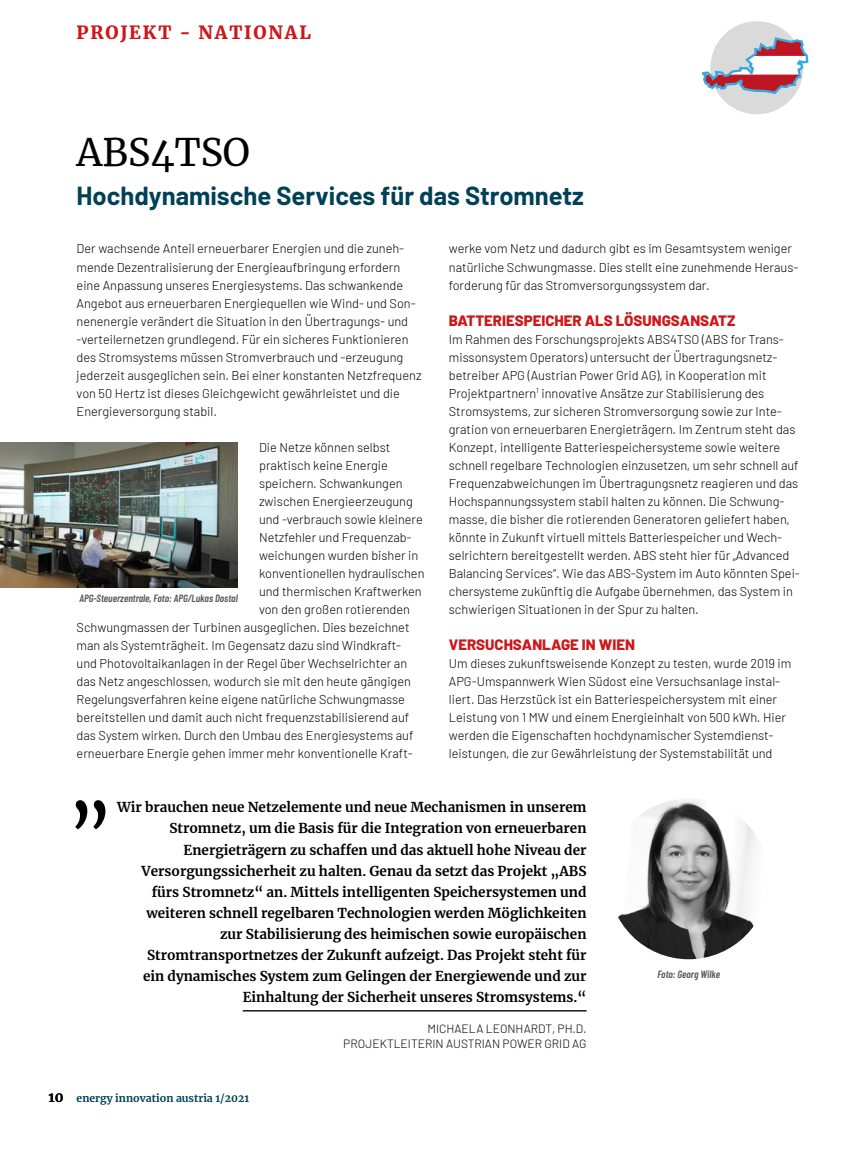
<style>
.page{position:relative;width:851px;height:1149px;background:#fff}
.page>*{position:absolute;margin:0;border:0;box-sizing:border-box;transform-origin:0 0}
.Zitat_klein{font:700 64.95px "Merriweather";color:#000}
.H1_Headline_schwarz{font:37.5px "Merriweather";color:#000}
.Subhead_blau{font:700 25.5px "Barlow";color:#004158}
.Kapitel_links{font:900 18px "Merriweather";letter-spacing:.1em;color:#cd1719}
.Zwischentitel_ROT{font:800 15px "Barlow";color:#cd1719}
.Zitat_klein-2{font:700 13.5px/21px "Merriweather";color:#000;text-align:right}
.Fliesstext_schwarz{font:300 12.75px/18px "Barlow";color:#000}
.Zitat_Name{font:300 12px/15px "Barlow";color:#000;text-align:right}
.Bildtext_rechts{font:italic 600 10.5px "Barlow Condensed";color:#575756}
.t1{font:700 10.5px "Merriweather";color:#004158}
.Bildtext_links{font:italic 600 10.5px "Barlow Condensed";color:#575756}
.s1{font-size:13.5px;color:#000}
</style>
<div class="page">
<img style="left:0;top:442px;width:238px;height:145px">
<hr style="left:243px;top:1009px;width:343px;height:2px;background:#000">
<img style="left:608px;top:798px;width:160px;height:160px;border-radius:80px">
<div style="left:710px;top:21px;width:93px;height:93px;background:#dadada;border-radius:50%"></div>
<svg style="left:702px;top:36px;width:106px;height:59px"></svg>
<p class="Kapitel_links" style="left:77px;top:20px;width:236px">PROJEKT - NATIONAL</p>
<p class="H1_Headline_schwarz" style="left:77px;top:126px;width:175px">ABS4TSO</p>
<p class="Subhead_blau" style="left:77px;top:177px;width:508px">Hochdynamische Services für das Stromnetz</p>
<p class="Fliesstext_schwarz" style="left:77px;top:239px;width:346px">Der wachsende Anteil erneuerbarer Energien und die zuneh&shy;mende Dezentralisierung der Energieaufbringung erfordern eine Anpassung unseres Energiesystems. Das schwankende Angebot aus erneuerbaren Energiequellen wie Wind- und Son&shy;nenenergie verändert die Situation in den Übertragungs- und -verteilernetzen grundlegend. Für ein sicheres Funktionieren des Stromsystems müssen Stromverbrauch und -erzeugung jederzeit ausgeglichen sein. Bei einer konstanten Netzfrequenz von 50 Hertz ist dieses Gleichgewicht gewährleistet und die Energieversorgung stabil.</p>
<p class="Fliesstext_schwarz" style="left:259px;top:437px;width:133px">Die Netze können selbst</p>
<p class="Fliesstext_schwarz" style="left:259px;top:455px;width:130px">praktisch keine Energie</p>
<p class="Fliesstext_schwarz" style="left:259px;top:473px;width:145px">speichern. Schwankungen</p>
<p class="Fliesstext_schwarz" style="left:259px;top:491px;width:155px">zwischen Energieerzeugung</p>
<p class="Fliesstext_schwarz" style="left:259px;top:509px;width:165px">und -verbrauch sowie kleinere</p>
<p class="Fliesstext_schwarz" style="left:259px;top:527px;width:154px">Netzfehler und Frequenzab-</p>
<p class="Fliesstext_schwarz" style="left:259px;top:545px;width:161px">weichungen wurden bisher in</p>
<p class="Fliesstext_schwarz" style="left:259px;top:563px;width:167px">konventionellen hydraulischen</p>
<p class="Fliesstext_schwarz" style="left:259px;top:581px;width:164px">und thermischen Kraftwerken</p>
<p class="Fliesstext_schwarz" style="left:259px;top:599px;width:152px">von den großen rotierenden</p>
<p class="Fliesstext_schwarz" style="left:77px;top:617px;width:334px">Schwungmassen der Turbinen ausgeglichen. Dies bezeichnet</p>
<p class="Fliesstext_schwarz" style="left:77px;top:635px;width:326px">man als Systemträgheit. Im Gegensatz dazu sind Windkraft-</p>
<p class="Fliesstext_schwarz" style="left:77px;top:653px;width:332px">und Photovoltaikanlagen in der Regel über Wechselrichter an</p>
<p class="Fliesstext_schwarz" style="left:77px;top:671px;width:336px">das Netz angeschlossen, wodurch sie mit den heute gängigen</p>
<p class="Fliesstext_schwarz" style="left:77px;top:689px;width:330px">Regelungsverfahren keine eigene natürliche Schwungmasse</p>
<p class="Fliesstext_schwarz" style="left:77px;top:707px;width:334px">bereitstellen und damit auch nicht frequenzstabilisierend auf</p>
<p class="Fliesstext_schwarz" style="left:77px;top:725px;width:338px">das System wirken. Durch den Umbau des Energiesystems auf</p>
<p class="Fliesstext_schwarz" style="left:77px;top:743px;width:337px">erneuerbare Energie gehen immer mehr konventionelle Kraft-</p>
<p class="Bildtext_rechts" style="left:79px;top:590px;width:160px">APG-Steuerzentrale, Foto: APG/Lukas Dostal</p>
<p class="Fliesstext_schwarz" style="left:449px;top:239px;width:351px">werke vom Netz und dadurch gibt es im Gesamtsystem weniger natürliche Schwungmasse. Dies stellt eine zunehmende Heraus&shy;forderung für das Stromversorgungssystem dar.</p>
<p class="Zwischentitel_ROT" style="left:449px;top:309px;width:288px">BATTERIESPEICHER ALS LÖSUNGSANSATZ</p>
<p class="Fliesstext_schwarz" style="left:449px;top:329px;width:352px">Im Rahmen des Forschungsprojekts ABS4TSO (ABS for Trans&shy;missonsystem Operators) untersucht der Übertragungsnetz&shy;betreiber APG (Austrian Power Grid AG), in Kooperation mit Projektpartnern<sup>1</sup> innovative Ansätze zur Stabilisierung des Stromsystems, zur sicheren Stromversorgung sowie zur Inte&shy;gration von erneuerbaren Energieträgern. Im Zentrum steht das Konzept, intelligente Batteriespeichersysteme sowie weitere schnell regelbare Technologien einzusetzen, um sehr schnell auf Frequenzabweichungen im Übertragungsnetz reagieren und das Hochspannungssystem stabil halten zu können. Die Schwung&shy;masse, die bisher die rotierenden Generatoren geliefert haben, könnte in Zukunft virtuell mittels Batteriespeicher und Wech&shy;selrichtern bereitgestellt werden. ABS steht hier für „Advanced Balancing Services“. Wie das ABS-System im Auto könnten Spei&shy;chersysteme zukünftig die Aufgabe übernehmen, das System in schwierigen Situationen in der Spur zu halten.</p>
<p class="Zwischentitel_ROT" style="left:449px;top:633px;width:187px">VERSUCHSANLAGE IN WIEN</p>
<p class="Fliesstext_schwarz" style="left:449px;top:653px;width:344px">Um dieses zukunftsweisende Konzept zu testen, wurde 2019 im APG-Umspannwerk Wien Südost eine Versuchsanlage instal&shy;liert. Das Herzstück ist ein Batteriespeichersystem mit einer Leistung von 1 MW und einem Energieinhalt von 500 kWh. Hier werden die Eigenschaften hochdynamischer Systemdienst&shy;leistungen, die zur Gewährleistung der Systemstabilität und</p>
<p class="Zitat_klein" style="left:69px;top:743px;width:45px">„</p>
<p class="Zitat_klein-2" style="left:117px;top:796px;width:471px">Wir brauchen neue Netzelemente und neue Mechanismen in unserem Stromnetz, um die Basis für die Integration von erneuerbaren Energieträgern zu schaffen und das aktuell hohe Niveau der Versorgungssicherheit zu halten. Genau da setzt das Projekt „ABS fürs Stromnetz“ an. Mittels intelligenten Speichersystemen und weiteren schnell regelbaren Technologien werden Möglichkeiten<br>zur Stabilisierung des heimischen sowie europäischen Stromtransportnetzes der Zukunft aufzeigt. Das Projekt steht für<br>ein dynamisches System zum Gelingen der Energiewende und zur Einhaltung der Sicherheit unseres Stromsystems.“</p>
<p class="Zitat_Name" style="left:343px;top:1019px;width:245px">MICHAELA LEONHARDT, PH.D.<br>PROJEKTLEITERIN AUSTRIAN POWER GRID AG</p>
<p class="t1" style="left:48px;top:1090px;width:202px"><span class="s1">10</span> energy innovation austria 1/2021</p>
<p class="Bildtext_links" style="left:657px;top:966px;width:64px">Foto: Georg Wilke</p>
</div>
